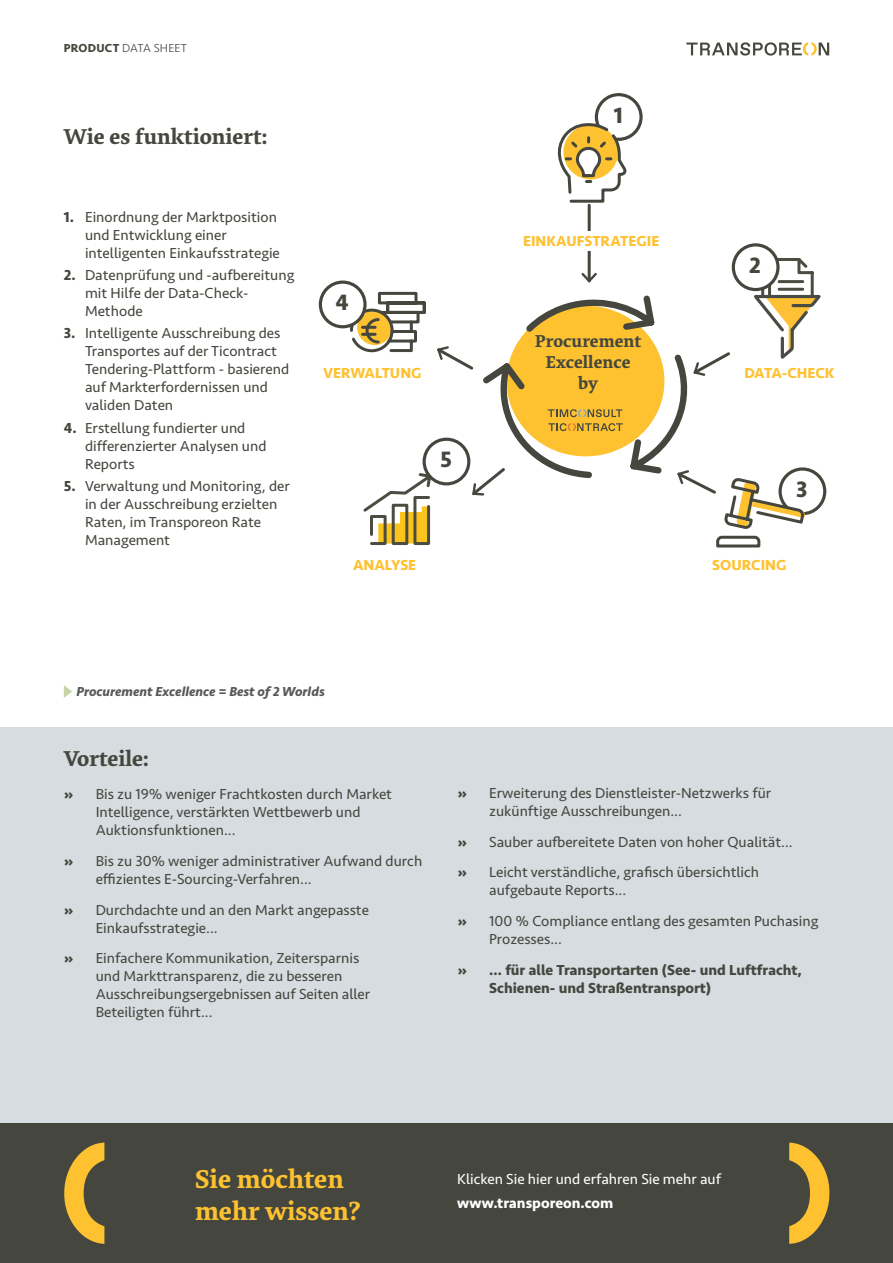
<style>
.page{position:relative;width:893px;height:1263px;background:#fff}
.page>*{position:absolute;margin:0;border:0;box-sizing:border-box;transform-origin:0 0}
.CTA_Teaser_Text{font:700 27px/32.4px "Elena";color:#fec231}
.t1{font:700 23.1px "Seravek";color:#45473f}
.Headline__How_it_wor{font:700 22.5px "Elena";color:#45473f}
.Subhead_15_pt{font:700 18px/21px "Elena";color:#45473f;text-align:center}
.t2{font:15px/18px "Seravek";color:#45473f}
.t3{font:700 15px/18px "Seravek";color:#45473f}
.CTA_Text_with_link{font:15px/24px "Seravek";color:#fff}
.Circle_Bullet_Body{font:700 15px "Seravek";color:#fec231}
.Diagram_Titel_9_pt{font:italic 700 13.5px "Seravek";color:#57585a}
.Running_Head{font:300 12px "Seravek";letter-spacing:.01em;color:#45473f}
.s1{font-weight:700}
</style>
<div class="page">
<svg style="left:686px;top:42px;width:143px;height:14px"></svg>
<div style="left:0;top:727px;width:893px;height:396px;background:#d6dcdf"></div>
<div style="left:0;top:1123px;width:893px;height:140px;background:#45473f"></div>
<svg style="left:789px;top:1142px;width:41px;height:102px"></svg>
<svg style="left:64px;top:1142px;width:40px;height:102px"></svg>
<svg style="left:64px;top:685px;width:8px;height:13px"></svg>
<div style="left:595px;top:93px;width:48px;height:48px;border:3px solid #45473f;border-radius:50%"></div>
<div style="left:319px;top:281px;width:48px;height:47px;border:3px solid #45473f;border-radius:50%"></div>
<svg style="left:348px;top:122px;width:478px;height:426px"></svg>
<div style="left:424px;top:439px;width:45px;height:45px;background:#fff;border-radius:50%"></div>
<div style="left:423px;top:438px;width:47px;height:47px;border:3px solid #45473f;border-radius:50%"></div>
<p class="Running_Head" style="left:64px;top:40px;width:125px"><span class="s1">PRODUCT</span> DATA SHEET</p>
<p class="Headline__How_it_wor" style="left:64px;top:120px;width:205px">Wie es funktioniert:</p>
<p class="t2" style="left:85px;top:208px;width:196px;text-indent:-21px"><span class="s1">1.</span> Einordnung der Marktposition und Entwicklung einer intelligenten Einkaufsstrategie</p>
<p class="t2" style="left:85px;top:266px;width:211px;text-indent:-21px"><span class="s1">2.</span> Datenprüfung und -aufbereitung mit Hilfe der Data-Check-<br>Methode</p>
<p class="t2" style="left:85px;top:324px;width:206px;text-indent:-21px"><span class="s1">3.</span> Intelligente Ausschreibung des<br>Transportes auf der Ticontract<br>Tendering-Plattform - basierend auf Markterfordernissen und validen Daten</p>
<p class="t2" style="left:85px;top:419px;width:183px;text-indent:-21px"><span class="s1">4.</span> Erstellung fundierter und differenzierter Analysen und<br>Reports</p>
<p class="t2" style="left:85px;top:477px;width:206px;text-indent:-21px"><span class="s1">5.</span> Verwaltung und Monitoring, der in der Ausschreibung erzielten<br>Raten, im Transporeon Rate<br>Management</p>
<p class="t1" style="left:336px;top:288px;width:15px">4</p>
<p class="Circle_Bullet_Body" style="left:324px;top:364px;width:99px">VERWALTUNG</p>
<p class="t1" style="left:440px;top:445px;width:13px">5</p>
<p class="Circle_Bullet_Body" style="left:353px;top:556px;width:65px">ANALYSE</p>
<p class="t1" style="left:614px;top:101px;width:11px">1</p>
<p class="Circle_Bullet_Body" style="left:523px;top:232px;width:138px">EINKAUFSTRATEGIE</p>
<p class="Subhead_15_pt" style="left:535px;top:329px;width:108px">Procurement</p>
<p class="Subhead_15_pt" style="left:546px;top:350px;width:86px">Excellence by</p>
<p class="t1" style="left:749px;top:251px;width:13px">2</p>
<p class="Circle_Bullet_Body" style="left:744px;top:364px;width:92px">DATA-CHECK</p>
<p class="t1" style="left:796px;top:475px;width:13px">3</p>
<p class="Circle_Bullet_Body" style="left:712px;top:556px;width:76px">SOURCING</p>
<p class="Diagram_Titel_9_pt" style="left:77px;top:683px;width:250px">Procurement Excellence = Best of 2 Worlds</p>
<p class="Headline__How_it_wor" style="left:64px;top:742px;width:87px">Vorteile:</p>
<p class="t2" style="left:96px;top:785px;width:298px;text-indent:-32px"><span class="s1">»</span> Bis zu 19% weniger Frachtkosten durch Market<br>Intelligence, verstärkten Wettbewerb und<br>Auktionsfunktionen...</p>
<p class="t2" style="left:96px;top:852px;width:328px;text-indent:-32px"><span class="s1">»</span> Bis zu 30% weniger administrativer Aufwand durch effizientes E-Sourcing-Verfahren...</p>
<p class="t2" style="left:96px;top:901px;width:275px;text-indent:-32px"><span class="s1">»</span> Durchdachte und an den Markt angepasste<br>Einkaufsstrategie...</p>
<p class="t2" style="left:96px;top:949px;width:276px;text-indent:-32px"><span class="s1">»</span> Einfachere Kommunikation, Zeitersparnis und Markttransparenz, die zu besseren Ausschreibungsergebnissen auf Seiten aller Beteiligten führt...</p>
<p class="t2" style="left:489px;top:784px;width:284px;text-indent:-32px"><span class="s1">»</span> Erweiterung des Dienstleister-Netzwerks für zukünftige Ausschreibungen...</p>
<p class="t2" style="left:457px;top:833px;width:337px"><span class="s1">»</span> Sauber aufbereitete Daten von hoher Qualität...</p>
<p class="t2" style="left:489px;top:863px;width:271px;text-indent:-32px"><span class="s1">»</span> Leicht verständliche, grafisch übersichtlich aufgebaute Reports...</p>
<p class="t2" style="left:489px;top:912px;width:331px;text-indent:-32px"><span class="s1">»</span> 100 % Compliance entlang des gesamten Puchasing<br>Prozesses...</p>
<p class="t3" style="left:489px;top:961px;width:314px;text-indent:-32px">» … für alle Transportarten (See- und Luftfracht,<br>Schienen- und Straßentransport)</p>
<p class="CTA_Teaser_Text" style="left:195px;top:1161px;width:166px">Sie möchten mehr wissen?</p>
<p class="CTA_Text_with_link" style="left:457px;top:1167px;width:265px">Klicken Sie hier und erfahren Sie mehr auf <span class="s1">www.transporeon.com</span></p>
</div>
